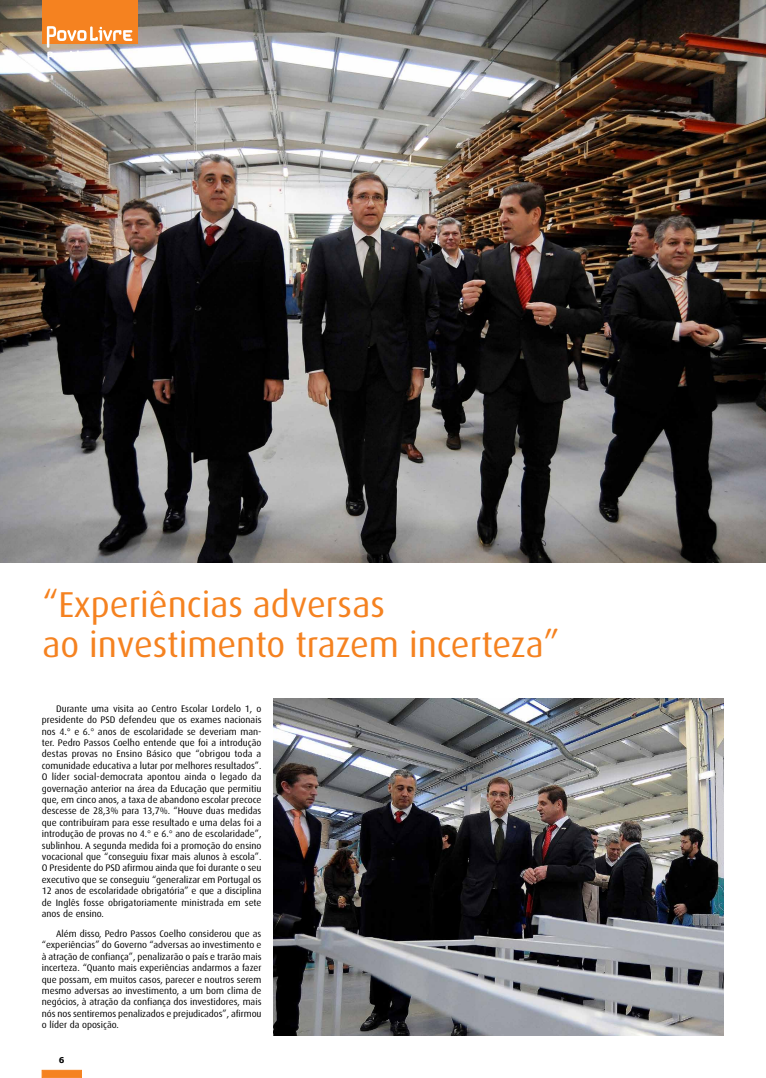
<style>
.page{position:relative;width:766px;height:1078px;background:#fff}
.page>*{position:absolute;margin:0;border:0;box-sizing:border-box;transform-origin:0 0}
.t1{font:36px/40px "Dax";color:#f58220}
.t2{font:9.5px/11.4px "Dax";color:#000;text-align:justify}
.t3{font:700 8px "Verdana";color:#000}
</style>
<div class="page">
<div style="left:42px;top:1069px;width:40px;height:8px;background:#f58220;border:1px solid #f58220"></div>
<img style="left:0;top:0;width:765px;height:562px">
<div style="left:43px;top:0;width:95px;height:44px;background:#f58220"></div>
<svg style="left:47px;top:26px;width:85px;height:22px"></svg>
<img style="left:273px;top:698px;width:450px;height:337px">
<h1 class="t1" style="left:43px;top:584px;width:518px">“Experiências adversas<br>ao investimento trazem incerteza”</h1>
<p class="t2" style="left:42px;top:702px;width:221px;text-indent:14px">Durante uma visita ao Centro Escolar Lordelo 1, o presidente do PSD defendeu que os exames nacionais nos 4.° e 6.° anos de escolaridade se deveriam man&shy;ter. Pedro Passos Coelho entende que foi a introdução destas provas no Ensino Básico que “obrigou toda a comunidade educativa a lutar por melhores resultados”.<br>O líder social-democrata apontou ainda o legado da governação anterior na área da Educação que permitiu que, em cinco anos, a taxa de abandono escolar precoce descesse de 28,3% para 13,7%. “Houve duas medidas que contribuíram para esse resultado e uma delas foi a introdução de provas no 4.° e 6.° ano de escolaridade”, sublinhou. A segunda medida foi a promoção do ensino vocacional que “conseguiu fixar mais alunos à escola”.<br>O Presidente do PSD afirmou ainda que foi durante o seu executivo que se conseguiu “generalizar em Portugal os 12 anos de escolaridade obrigatória” e que a disciplina de Inglês fosse obrigatoriamente ministrada em sete anos de ensino.</p>
<p class="t2" style="left:42px;top:927px;width:221px;text-indent:14px">Além disso, Pedro Passos Coelho considerou que as “experiências” do Governo “adversas ao investimento e à atração de confiança”, penalizarão o país e trarão mais incerteza. “Quanto mais experiências andarmos a fazer que possam, em muitos casos, parecer e noutros serem mesmo adversas ao investimento, a um bom clima de negócios, à atração da confiança dos investidores, mais nós nos sentiremos penalizados e prejudicados”, afirmou o líder da oposição.</p>
<p class="t3" style="left:59px;top:1054px;width:7px">6</p>
</div>
